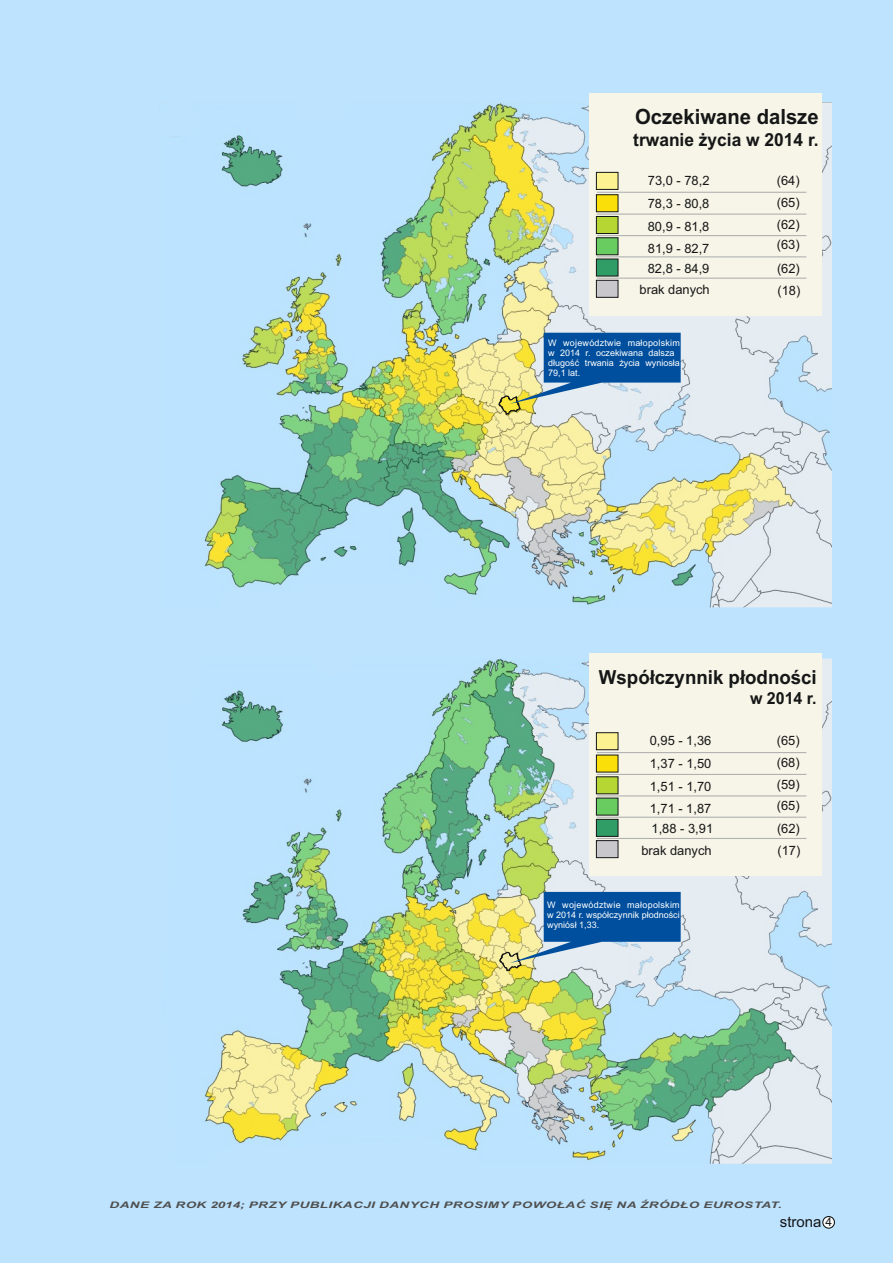
<style>
.page{position:relative;width:893px;height:1263px;background:#bde3ff}
.page>*{position:absolute;margin:0;border:0;box-sizing:border-box;transform-origin:0 0}
.t1{font:700 21px "Arial";color:#151616;scale:.96 1}
.t2{font:700 19.35px "Arial";color:#151616;scale:.96 1}
.t3{font:700 18px "Arial";color:#151616;scale:.96 1}
.t4{font:700 16.65px "Arial";color:#151616;scale:.96 1}
.t5{font:15px "Arial";color:#151616}
.t6{font:12.9px/22.6px "Arial";color:#151616}
.t7{font:11.85px "Arial";color:#151616}
.t8{font:9px/10.1px "Arial";color:#fff}
.t9{font:italic 700 9px "Arial";letter-spacing:.035em;color:#4e4e4d;scale:1.5 1}
</style>
<div class="page">
<div style="left:822px;top:1216px;width:13px;height:13px;background:#fff;border:1px solid #151616;border-radius:50%"></div>
<img style="left:204px;top:102px;width:628px;height:505px">
<svg style="left:498px;top:333px;width:183px;height:83px;background:#799eb2"></svg>
<div style="left:589px;top:94px;width:233px;height:222px;background:#f7f5e8"></div>
<svg style="left:595px;top:172px;width:24px;height:126px;background:#9fb66c"></svg>
<hr style="left:597px;top:192px;width:209px;height:1px;background:#afb0b0">
<hr style="left:597px;top:214px;width:209px;height:1px;background:#afb0b0">
<hr style="left:597px;top:235px;width:209px;height:1px;background:#afb0b0">
<hr style="left:597px;top:256px;width:209px;height:1px;background:#afb0b0">
<hr style="left:597px;top:278px;width:209px;height:1px;background:#afb0b0">
<img style="left:204px;top:658px;width:628px;height:506px">
<div style="left:589px;top:654px;width:233px;height:222px;background:#f7f5e8"></div>
<svg style="left:595px;top:732px;width:24px;height:126px;background:#9fb66c"></svg>
<hr style="left:597px;top:752px;width:209px;height:1px;background:#afb0b0">
<hr style="left:597px;top:774px;width:209px;height:1px;background:#afb0b0">
<hr style="left:597px;top:795px;width:209px;height:1px;background:#afb0b0">
<hr style="left:597px;top:817px;width:209px;height:1px;background:#afb0b0">
<hr style="left:597px;top:838px;width:209px;height:1px;background:#afb0b0">
<svg style="left:499px;top:892px;width:182px;height:80px;background:#729ab1"></svg>
<h1 class="t1" style="left:635px;top:109px;width:193px">Oczekiwane dalsze</h1>
<h3 class="t3" style="left:633px;top:133px;width:195px">trwanie życia w 2014 r.</h3>
<p class="t6" style="left:648px;top:170px;width:63px;text-align:justify">73,0 - 78,2<br>78,3 - 80,8<br>80,9 - 81,8<br>81,9 - 82,7</p>
<p class="t6" style="left:639px;top:258px;width:72px;line-height:21.8px;text-align:right">82,8 - 84,9 brak danych</p>
<p class="t8" style="left:548px;top:338px;width:133px">W województwie małopolskim w 2014 r. oczekiwana dalsza długość trwania życia wyniosła<br>79,1 lat.</p>
<p class="t6" style="left:777px;top:170px;width:24px">(64)</p>
<p class="t6" style="left:777px;top:192px;width:24px;line-height:22.2px">(65) (62)</p>
<p class="t6" style="left:777px;top:235px;width:24px">(63)</p>
<p class="t6" style="left:777px;top:258px;width:25px;line-height:21.9px">(62) (18)</p>
<h2 class="t2" style="left:599px;top:670px;width:228px">Współczynnik płodności</h2>
<p class="t4" style="left:750px;top:692px;width:71px">w 2014 r.</p>
<p class="t6" style="left:650px;top:731px;width:63px;text-align:justify">0,95 - 1,36<br>1,37 - 1,50<br>1,51 - 1,70<br>1,71 - 1,87</p>
<p class="t6" style="left:641px;top:819px;width:73px;line-height:21.8px;text-align:right">1,88 - 3,91 brak danych</p>
<p class="t8" style="left:547px;top:900px;width:134px;text-align:justify">W województwie małopolskim w 2014 r. współczynnik płodności wyniósł 1,33.</p>
<p class="t6" style="left:777px;top:730px;width:24px">(65)</p>
<p class="t6" style="left:777px;top:752px;width:24px;line-height:22.2px">(68) (59)</p>
<p class="t6" style="left:777px;top:795px;width:24px">(65)</p>
<p class="t6" style="left:777px;top:819px;width:25px;line-height:21.9px">(62) (17)</p>
<p class="t9" style="left:110px;top:1202px;width:450px">DANE ZA ROK 2014; PRZY PUBLIKACJI DANYCH PROSIMY POWOŁAĆ SIĘ NA ŹRÓDŁO EUROSTAT.</p>
<p class="t5" style="left:780px;top:1216px;width:43px">strona</p>
<p class="t7" style="left:825px;top:1218px;width:8px">4</p>
</div>
